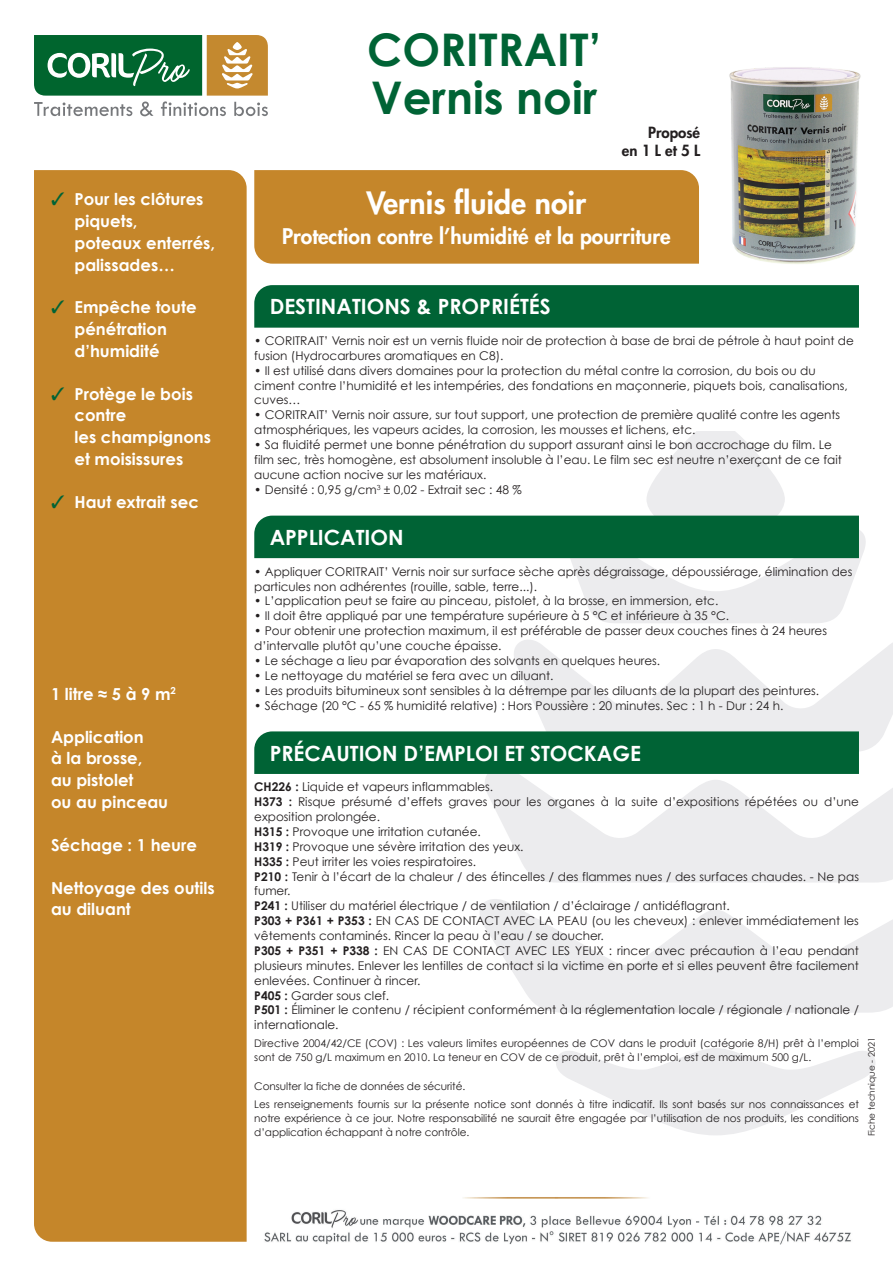
<style>
.page{position:relative;width:893px;height:1263px;background:#fff}
.page>*{position:absolute;margin:0;border:0;box-sizing:border-box;transform-origin:0 0}
.t1{font:700 45px/48px "Century Gothic";color:#006335}
.t2{font:800 30px "Futura";color:#fff}
.t3{font:700 21px "Century Gothic";color:#fff}
.t4{font:800 21px "Futura";color:#fff}
.t5{font:700 16.5px/21.8px "Century Gothic";color:#fff}
.t6{font:800 15px/18px "Futura";color:#231f20;text-align:right}
.t7{font:12px/14.9px "Century Gothic";color:#231f20}
.t8{font:10.5px/13.8px "Century Gothic";letter-spacing:-.01em;color:#231f20}
.t9{font:9px "Century Gothic";color:#231f20}
.s1{color:#006335}
.s2{font-weight:700}
</style>
<div class="page">
<svg style="left:514px;top:640px;width:379px;height:112px;fill:#ececee"></svg>
<svg style="left:485px;top:774px;width:408px;height:108px;fill:#ececee"></svg>
<svg style="left:480px;top:899px;width:413px;height:114px;fill:#ececee"></svg>
<svg style="left:556px;top:1048px;width:319px;height:87px"></svg>
<svg style="left:34px;top:35px;width:234px;height:81px"></svg>
<div style="left:34px;top:170px;width:213px;height:1072px;background:#c5862a"></div>
<div style="left:254px;top:170px;width:445px;height:94px;background:#c5862a"></div>
<div style="left:254px;top:285px;width:605px;height:43px;background:#006335"></div>
<svg style="left:254px;top:431px;width:612px;height:192px"></svg>
<div style="left:254px;top:731px;width:605px;height:43px;background:#006335"></div>
<img style="left:264px;top:1197px;width:587px;height:48px">
<img style="left:729px;top:67px;width:132px;height:197px">
<h3 class="t5" style="left:75px;top:188px;width:142px;text-indent:-23px"><span class="s1">✓</span> Pour les clôtures piquets,<br>poteaux enterrés, palissades…</h3>
<h3 class="t5" style="left:75px;top:296px;width:124px;text-indent:-24px"><span class="s1">✓</span> Empêche toute pénétration d’humidité</h3>
<h3 class="t5" style="left:75px;top:382px;width:138px;text-indent:-23px"><span class="s1">✓</span> Protège le bois contre<br>les champignons et moisissures</h3>
<h3 class="t5" style="left:51px;top:490px;width:149px"><span class="s1">✓</span> Haut extrait sec</h3>
<h3 class="t5" style="left:51px;top:682px;width:126px">1 litre ≈ 5 à 9 m<sup>2</sup></h3>
<h3 class="t5" style="left:51px;top:725px;width:119px">Application<br>à la brosse,<br>au pistolet<br>ou au pinceau</h3>
<h3 class="t5" style="left:51px;top:833px;width:147px">Séchage : 1 heure</h3>
<h3 class="t5" style="left:51px;top:876px;width:165px">Nettoyage des outils au diluant</h3>
<h1 class="t1" style="left:367px;top:24px;width:235px">CORITRAIT’<br>Vernis noir</h1>
<p class="t6" style="left:622px;top:124px;width:80px">Proposé<br>en 1 L et 5 L</p>
<h2 class="t2" style="left:366px;top:183px;width:221px">Vernis fluide noir</h2>
<h3 class="t4" style="left:282px;top:222px;width:390px">Protection contre l’humidité et la pourriture</h3>
<h3 class="t3" style="left:270px;top:291px;width:282px">DESTINATIONS &amp; PROPRIÉTÉS</h3>
<p class="t7" style="left:254px;top:333px;width:601px">• CORITRAIT’ Vernis noir est un vernis fluide noir de protection à base de brai de pétrole à haut point de fusion (Hydrocarbures aromatiques en C8).</p>
<p class="t7" style="left:254px;top:363px;width:595px">• Il est utilisé dans divers domaines pour la protection du métal contre la corrosion, du bois ou du ciment contre l’humidité et les intempéries, des fondations en maçonnerie, piquets bois, canalisations, cuves…</p>
<p class="t7" style="left:254px;top:407px;width:587px">• CORITRAIT’ Vernis noir assure, sur tout support, une protection de première qualité contre les agents atmosphériques, les vapeurs acides, la corrosion, les mousses et lichens, etc.</p>
<p class="t7" style="left:254px;top:437px;width:589px">• Sa fluidité permet une bonne pénétration du support assurant ainsi le bon accrochage du film. Le film sec, très homogène, est absolument insoluble à l’eau. Le film sec est neutre n’exerçant de ce fait aucune action nocive sur les matériaux.</p>
<p class="t7" style="left:254px;top:482px;width:269px">• Densité : 0,95 g/cm<sup>3</sup> ± 0,02 - Extrait sec : 48 %</p>
<h3 class="t3" style="left:270px;top:521px;width:135px">APPLICATION</h3>
<p class="t7" style="left:254px;top:564px;width:600px">• Appliquer CORITRAIT’ Vernis noir sur surface sèche après dégraissage, dépoussiérage, élimination des particules non adhérentes (rouille, sable, terre...).</p>
<p class="t7" style="left:254px;top:593px;width:466px">• L’application peut se faire au pinceau, pistolet, à la brosse, en immersion, etc.</p>
<p class="t7" style="left:254px;top:608px;width:476px">• Il doit être appliqué par une température supérieure à 5 °C et inférieure à 35 °C.</p>
<p class="t7" style="left:254px;top:623px;width:574px">• Pour obtenir une protection maximum, il est préférable de passer deux couches fines à 24 heures d’intervalle plutôt qu’une couche épaisse.</p>
<p class="t7" style="left:254px;top:653px;width:407px">• Le séchage a lieu par évaporation des solvants en quelques heures.</p>
<p class="t7" style="left:254px;top:668px;width:301px">• Le nettoyage du matériel se fera avec un diluant.</p>
<p class="t7" style="left:254px;top:683px;width:566px">• Les produits bitumineux sont sensibles à la détrempe par les diluants de la plupart des peintures.</p>
<p class="t7" style="left:254px;top:698px;width:531px">• Séchage (20 °C - 65 % humidité relative) : Hors Poussière : 20 minutes. Sec : 1 h - Dur : 24 h.</p>
<h3 class="t3" style="left:270px;top:737px;width:373px">PRÉCAUTION D’EMPLOI ET STOCKAGE</h3>
<p class="t7" style="left:254px;top:779px;width:606px"><span class="s2">CH226 :</span> Liquide et vapeurs inflammables.<br><span class="s2">H373 :</span> Risque présumé d’effets graves pour les organes à la suite d’expositions répétées ou d’une exposition prolongée.<br><span class="s2">H315 :</span> Provoque une irritation cutanée.<br><span class="s2">H319 :</span> Provoque une sévère irritation des yeux.<br><span class="s2">H335 :</span> Peut irriter les voies respiratoires.<br><span class="s2">P210 :</span> Tenir à l’écart de la chaleur / des étincelles / des flammes nues / des surfaces chaudes. - Ne pas fumer.<br><span class="s2">P241 :</span> Utiliser du matériel électrique / de ventilation / d’éclairage / antidéflagrant.<br><span class="s2">P303 + P361 + P353 :</span> EN CAS DE CONTACT AVEC LA PEAU (ou les cheveux) : enlever immédiatement les vêtements contaminés. Rincer la peau à l’eau / se doucher.<br><span class="s2">P305 + P351 + P338 :</span> EN CAS DE CONTACT AVEC LES YEUX : rincer avec précaution à l’eau pendant plusieurs minutes. Enlever les lentilles de contact si la victime en porte et si elles peuvent être facilement enlevées. Continuer à rincer.<br><span class="s2">P405 :</span> Garder sous clef.<br><span class="s2">P501 :</span> Éliminer le contenu / récipient conformément à la réglementation locale / régionale / nationale / internationale.</p>
<p class="t8" style="left:254px;top:1036px;width:606px">Directive 2004/42/CE (COV) : Les valeurs limites européennes de COV dans le produit (catégorie 8/H) prêt à l’emploi sont de 750 g/L maximum en 2010. La teneur en COV de ce produit, prêt à l’emploi, est de maximum 500 g/L.</p>
<p class="t8" style="left:254px;top:1077px;width:606px;line-height:18px">Consulter la fiche de données de sécurité.<br>Les renseignements fournis sur la présente notice sont donnés à titre indicatif. Ils sont basés sur nos connaissances et</p>
<p class="t8" style="left:254px;top:1111px;width:606px">notre expérience à ce jour. Notre responsabilité ne saurait être engagée par l’utilisation de nos produits, les conditions d’application échappant à notre contrôle.</p>
<p class="t9" style="left:866px;top:1136px;width:100px;rotate:-90deg">Fiche technique - 2021</p>
</div>
